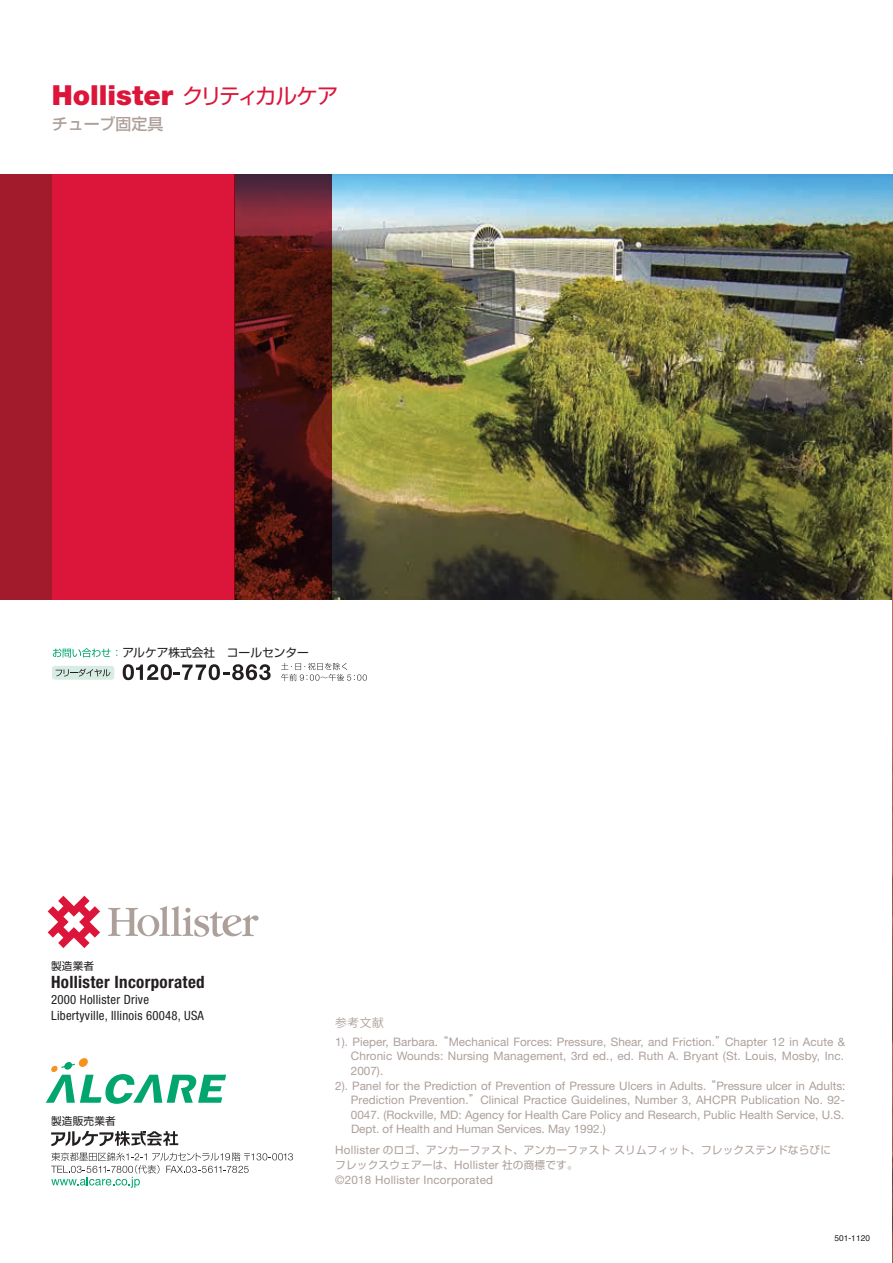
<style>
.page{position:relative;width:893px;height:1263px;background:#fff}
.page>*{position:absolute;margin:0;border:0;box-sizing:border-box;transform-origin:0 0}
.t1{font:900 27.6px "Helvetica Neue LT Std";color:#dc153b}
.t2{font:700 condensed 16.95px "Helvetica Neue LT Std";letter-spacing:.02em;color:#231f20}
.t3{font:500 15.9px "Shin Go Pro";color:#ada09a}
.t4{font:condensed 12.75px/15.8px "Helvetica Neue LT Std";letter-spacing:.02em;color:#231f20}
.t5{font:11.7px "Helvetica Neue LT Std";letter-spacing:.005em;color:#ada09a}
.t6{font:11.7px "Shin Go Pro";color:#231f20}
.t7{font:11.7px "Koz Go Pr 6 N";color:#ada09a}
.t8{font:10.65px/15px "Shin Go Pro";letter-spacing:.02em;color:#ada09a}
.t9{font:10.65px "Shin Go Pro";letter-spacing:.02em;color:#231f20}
.t10{font:8.4px "Helvetica";letter-spacing:.01em;color:#231f20}
.s1{font-family:"Shin Go Pro";font-weight:400;font-size:21.3px}
.s2{font-family:"Shin Go Pro"}
.s3{font-family:"Helvetica Neue LT Std";font-size:11.7px}
</style>
<div class="page">
<img style="left:332px;top:174px;width:561px;height:426px">
<svg style="left:48px;top:896px;width:52px;height:52px"></svg>
<svg style="left:108px;top:906px;width:151px;height:31px"></svg>
<div style="left:52px;top:174px;width:183px;height:426px;background:#dc153b"></div>
<div style="left:0;top:174px;width:52px;height:426px;background:#a21b2c"></div>
<svg style="left:234px;top:174px;width:98px;height:426px;background:#4b1515"></svg>
<img style="left:892px;top:372px;width:1px;height:891px">
<div style="left:52px;top:666px;width:62px;height:14px;background:#d7ece2;border-radius:3px"></div>
<svg style="left:53px;top:648px;width:57px;height:9px"></svg>
<svg style="left:281px;top:663px;width:86px;height:18px"></svg>
<svg style="left:56px;top:669px;width:54px;height:7px"></svg>
<svg style="left:123px;top:664px;width:148px;height:16px"></svg>
<svg style="left:46px;top:1058px;width:180px;height:46px"></svg>
<svg style="left:51px;top:1131px;width:127px;height:15px"></svg>
<svg style="left:51px;top:1152px;width:242px;height:36px"></svg>
<h1 class="t1" style="left:52px;top:79px;width:288px">Hollister <span class="s1">クリティカルケア</span></h1>
<h3 class="t3" style="left:52px;top:111px;width:113px">チューブ固定具</h3>
<p class="t6" style="left:122px;top:643px;width:188px">アルケア株式会社　コールセンター</p>
<p class="t9" style="left:51px;top:957px;width:45px">製造業者</p>
<h2 class="t2" style="left:51px;top:972px;width:155px">Hollister Incorporated</h2>
<p class="t4" style="left:51px;top:991px;width:154px">2000 Hollister Drive<br>Libertyville, Illinois 60048, USA</p>
<p class="t9" style="left:51px;top:1112px;width:66px">製造販売業者</p>
<p class="t7" style="left:335px;top:1016px;width:50px">参考文献</p>
<p class="t5" style="left:335px;top:1035px;width:512px">1). Pieper, Barbara.<span class="s2">“</span>Mechanical Forces: Pressure, Shear, and Friction.<span class="s2">”</span>Chapter 12 in Acute &amp;</p>
<p class="t5" style="left:351px;top:1049px;width:495px">Chronic Wounds: Nursing Management, 3rd ed., ed. Ruth A. Bryant (St. Louis, Mosby, Inc.</p>
<p class="t5" style="left:351px;top:1063px;width:34px">2007).</p>
<p class="t5" style="left:335px;top:1079px;width:512px">2). Panel for the Prediction of Prevention of Pressure Ulcers in Adults.<span class="s2">“</span>Pressure ulcer in Adults:</p>
<p class="t5" style="left:351px;top:1093px;width:496px">Prediction Prevention.<span class="s2">”</span>Clinical Practice Guidelines, Number 3, AHCPR Publication No. 92-</p>
<p class="t5" style="left:351px;top:1107px;width:495px">0047. (Rockville, MD: Agency for Health Care Policy and Research, Public Health Service, U.S.</p>
<p class="t5" style="left:351px;top:1122px;width:256px">Dept. of Health and Human Services. May 1992.)</p>
<p class="t8" style="left:335px;top:1141px;width:497px"><span class="s3">Hollister</span> のロゴ、アンカーファスト、アンカーファスト スリムフィット、フレックステンドならびにフレックスウェアーは、<span class="s3">Hollister</span> 社の商標です。</p>
<p class="t5" style="left:335px;top:1173px;width:159px">©2018 Hollister Incorporated</p>
<p class="t10" style="left:834px;top:1231px;width:37px">501-1120</p>
</div>
